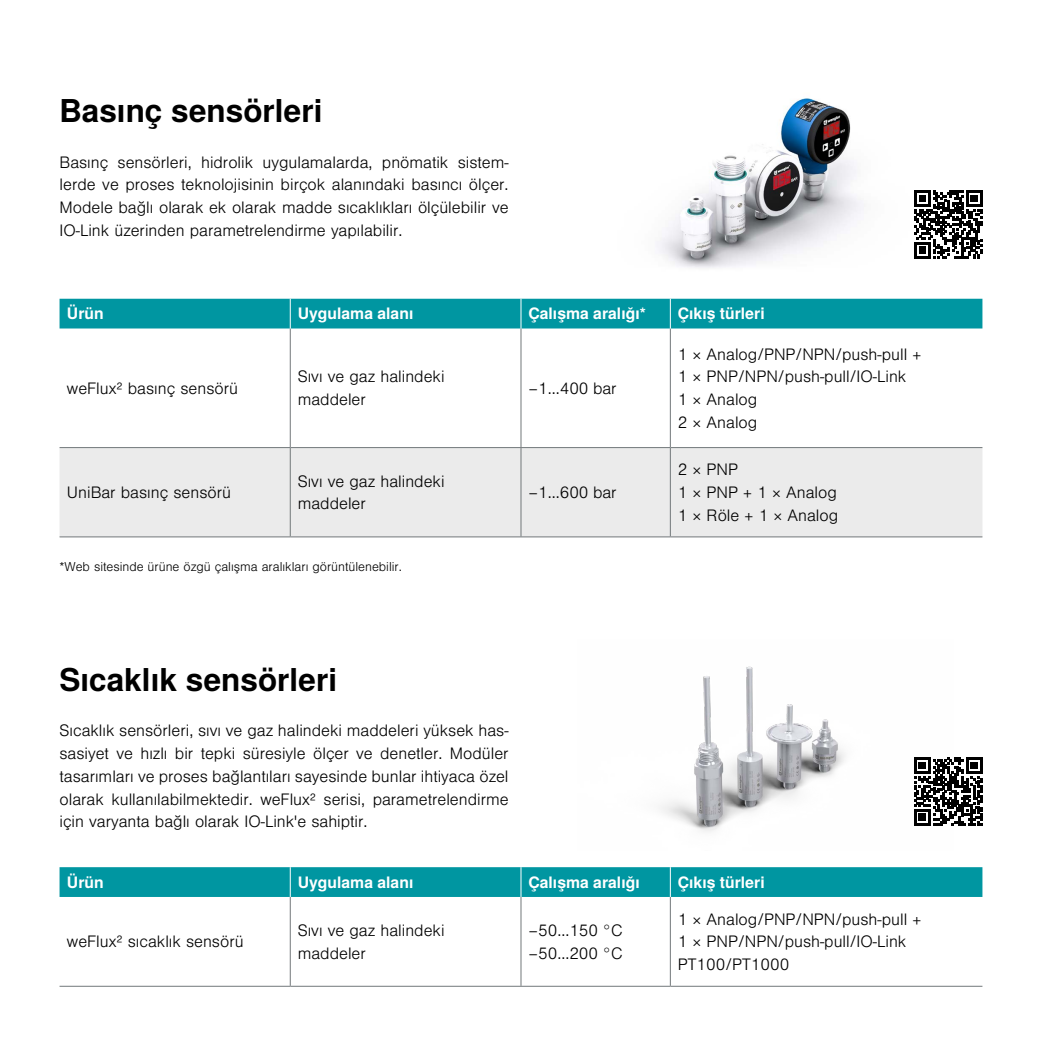
<style>
.page{position:relative;width:1042px;height:1042px;background:#fff}
.page>*{position:absolute;margin:0;border:0;box-sizing:border-box;transform-origin:0 0}
.t1{font:700 31.5px "Nimbus Sans Global";color:#000}
.t2{font:300 15.75px/22.8px "Nimbus Sans Global";color:#000}
.t3{font:700 15.75px "Nimbus Sans Global";color:#fff}
.t4{font:300 12.25px "Nimbus Sans Global";color:#000}
</style>
<div class="page">
<img style="left:657px;top:98px;width:262px;height:170px">
<svg style="left:914px;top:190px;width:68px;height:68px"></svg>
<svg style="left:953px;top:757px;width:29px;height:68px"></svg>
<img style="left:661px;top:666px;width:292px;height:166px">
<div style="left:60px;top:448px;width:922px;height:88px;background:#ebebeb"></div>
<hr style="left:290px;top:328px;width:1px;height:119px;background:#72787a">
<hr style="left:520px;top:328px;width:1px;height:119px;background:#72787a">
<hr style="left:60px;top:447px;width:230px;height:1px;background:#72787a">
<hr style="left:290px;top:448px;width:1px;height:88px;background:#72787a">
<hr style="left:290px;top:447px;width:231px;height:1px;background:#72787a">
<hr style="left:520px;top:448px;width:1px;height:88px;background:#72787a">
<hr style="left:521px;top:447px;width:149px;height:1px;background:#72787a">
<hr style="left:670px;top:447px;width:312px;height:1px;background:#72787a">
<hr style="left:60px;top:536px;width:230px;height:1px;background:#72787a">
<hr style="left:290px;top:536px;width:231px;height:1px;background:#72787a">
<hr style="left:521px;top:536px;width:149px;height:1px;background:#72787a">
<hr style="left:670px;top:536px;width:312px;height:1px;background:#72787a">
<hr style="left:670px;top:328px;width:1px;height:119px;background:#72787a">
<hr style="left:670px;top:448px;width:1px;height:88px;background:#72787a">
<div style="left:60px;top:299px;width:922px;height:29px;background:#0096a1"></div>
<div style="left:60px;top:867px;width:922px;height:30px;background:#0096a1"></div>
<hr style="left:290px;top:897px;width:1px;height:89px;background:#72787a">
<hr style="left:520px;top:897px;width:1px;height:89px;background:#72787a">
<hr style="left:60px;top:986px;width:230px;height:1px;background:#72787a">
<hr style="left:290px;top:986px;width:231px;height:1px;background:#72787a">
<hr style="left:521px;top:986px;width:149px;height:1px;background:#72787a">
<hr style="left:670px;top:986px;width:312px;height:1px;background:#72787a">
<hr style="left:670px;top:897px;width:1px;height:89px;background:#72787a">
<hr style="left:290px;top:867px;width:1px;height:30px;background:#fff">
<hr style="left:520px;top:867px;width:1px;height:30px;background:#fff">
<hr style="left:670px;top:867px;width:1px;height:30px;background:#fff">
<h1 class="t1" style="left:60px;top:93px;width:264px">Basınç sensörleri</h1>
<p class="t2" style="left:60px;top:151px;width:450px;text-align:justify">Basınç sensörleri, hidrolik uygulamalarda, pnömatik sistem&shy;lerde ve proses teknolojisinin birçok alanındaki basıncı ölçer.<br>Modele bağlı olarak ek olarak madde sıcaklıkları ölçülebilir ve IO-Link üzerinden parametrelendirme yapılabilir.</p>
<p class="t3" style="left:67px;top:305px;width:38px">Ürün</p>
<p class="t3" style="left:298px;top:305px;width:117px">Uygulama alanı</p>
<p class="t3" style="left:528px;top:305px;width:119px">Çalışma aralığı*</p>
<p class="t3" style="left:678px;top:305px;width:88px">Çıkış türleri</p>
<p class="t2" style="left:67px;top:377px;width:172px">weFlux² basınç sensörü</p>
<p class="t2" style="left:298px;top:366px;width:148px">Sıvı ve gaz halindeki maddeler</p>
<p class="t2" style="left:528px;top:377px;width:90px">–1…400 bar</p>
<p class="t2" style="left:67px;top:481px;width:165px">UniBar basınç sensörü</p>
<p class="t2" style="left:298px;top:470px;width:148px">Sıvı ve gaz halindeki maddeler</p>
<p class="t2" style="left:528px;top:481px;width:90px">–1…600 bar</p>
<p class="t4" style="left:60px;top:560px;width:344px">*Web sitesinde ürüne özgü çalışma aralıkları görüntülenebilir.</p>
<h1 class="t1" style="left:60px;top:661px;width:279px">Sıcaklık sensörleri</h1>
<p class="t2" style="left:60px;top:719px;width:450px;text-align:justify">Sıcaklık sensörleri, sıvı ve gaz halindeki maddeleri yüksek has&shy;sasiyet ve hızlı bir tepki süresiyle ölçer ve denetler. Modüler tasarımları ve proses bağlantıları sayesinde bunlar ihtiyaca özel olarak kullanılabilmektedir. weFlux² serisi, parametrelendirme için varyanta bağlı olarak IO-Link'e sahiptir.</p>
<p class="t2" style="left:678px;top:343px;width:245px">1 × Analog/PNP/NPN/push-pull +<br>1 × PNP/NPN/push-pull/IO-Link<br>1 × Analog<br>2 × Analog</p>
<p class="t2" style="left:678px;top:458px;width:162px">2 × PNP<br>1 × PNP + 1 × Analog<br>1 × Röle + 1 × Analog</p>
<p class="t3" style="left:67px;top:873px;width:38px">Ürün</p>
<p class="t3" style="left:298px;top:873px;width:117px">Uygulama alanı</p>
<p class="t3" style="left:528px;top:873px;width:113px">Çalışma aralığı</p>
<p class="t3" style="left:678px;top:873px;width:88px">Çıkış türleri</p>
<p class="t2" style="left:67px;top:930px;width:178px">weFlux² sıcaklık sensörü</p>
<p class="t2" style="left:298px;top:919px;width:148px">Sıvı ve gaz halindeki maddeler</p>
<p class="t2" style="left:528px;top:919px;width:96px">–50…150 °C –50…200 °C</p>
<p class="t2" style="left:678px;top:908px;width:245px">1 × Analog/PNP/NPN/push-pull +<br>1 × PNP/NPN/push-pull/IO-Link<br>PT100/PT1000</p>
</div>
